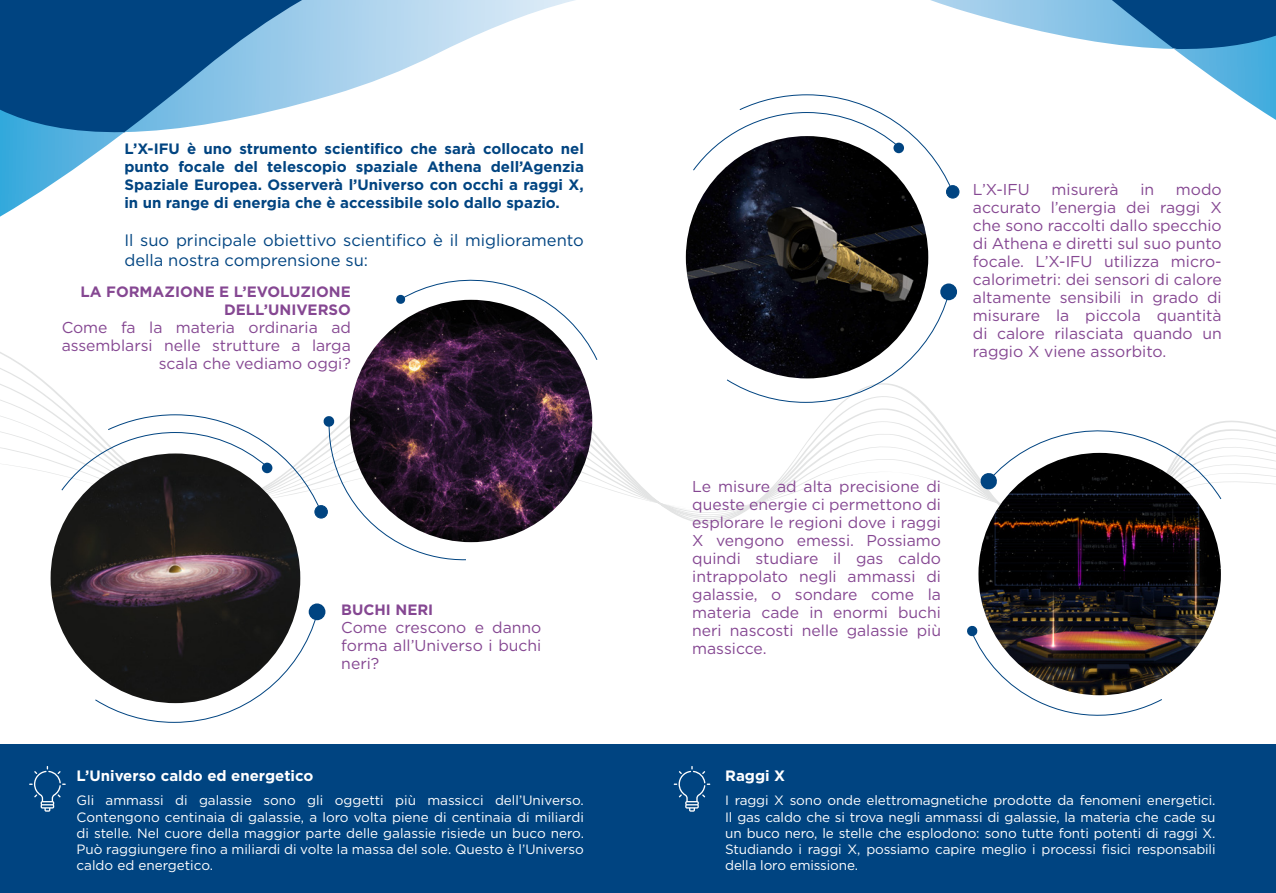
<style>
.page{position:relative;width:1276px;height:893px;background:#fff}
.page>*{position:absolute;margin:0;border:0;box-sizing:border-box;transform-origin:0 0}
.t1{font:16.5px/19.8px "Gotham";color:#004481}
.t2{font:15.75px/18px "Gotham";color:#854792;text-align:justify}
.t3{font:700 15px/18px "Gotham";color:#004481;text-align:justify}
.t4{font:700 15px/18px "Gotham";color:#854792;text-align:right}
.t5{font:700 15px "Gotham";color:#fff}
.t6{font:13.5px/16.2px "Gotham";letter-spacing:-.01em;color:#fff;text-align:justify}
</style>
<div class="page">
<svg style="left:0;top:421px;width:1276px;height:106px"></svg>
<svg style="left:0;top:439px;width:1276px;height:83px"></svg>
<svg style="left:0;top:458px;width:1276px;height:59px"></svg>
<div style="left:0;top:744px;width:1276px;height:149px;background:#004481"></div>
<svg style="left:0;top:0;width:575px;height:217px"></svg>
<img style="left:350px;top:300px;width:242px;height:242px;border-radius:121px">
<img style="left:51px;top:453px;width:249px;height:250px;border-radius:125px">
<img style="left:686px;top:136px;width:242px;height:242px;border-radius:121px">
<img style="left:978px;top:453px;width:243px;height:242px;border-radius:121px">
<svg style="left:95px;top:612px;width:223px;height:111px"></svg>
<div style="left:309px;top:603px;width:16px;height:17px;background:#004481;border-radius:50%"></div>
<div style="left:946px;top:186px;width:13px;height:12px;background:#004481;border-radius:50%"></div>
<div style="left:946px;top:185px;width:13px;height:13px;border:1px solid #004481;border-radius:50%"></div>
<svg style="left:726px;top:292px;width:223px;height:111px"></svg>
<div style="left:940px;top:283px;width:17px;height:17px;background:#004481;border-radius:50%"></div>
<svg style="left:61px;top:414px;width:405px;height:146px"></svg>
<svg style="left:396px;top:279px;width:202px;height:82px"></svg>
<svg style="left:29px;top:766px;width:37px;height:46px"></svg>
<svg style="left:674px;top:766px;width:36px;height:46px"></svg>
<img style="left:967px;top:625px;width:196px;height:91px">
<svg style="left:979px;top:421px;width:243px;height:79px"></svg>
<svg style="left:693px;top:0;width:583px;height:192px"></svg>
<p class="t3" style="left:124px;top:140px;width:461px">L’X-IFU è uno strumento scientifico che sarà collocato nel punto focale del telescopio spaziale Athena dell’Agenzia Spaziale Europea. Osserverà l’Universo con occhi a raggi X, in un range di energia che è accessibile solo dallo spazio.</p>
<p class="t1" style="left:124px;top:230px;width:461px">Il suo principale obiettivo scientifico è il miglioramento della nostra comprensione su:</p>
<p class="t4" style="left:81px;top:282px;width:272px">LA FORMAZIONE E L’EVOLUZIONE<br>DELL’UNIVERSO</p>
<p class="t2" style="left:62px;top:318px;width:291px;text-align:right">Come fa la materia ordinaria ad assemblarsi nelle strutture a larga scala che vediamo oggi?</p>
<p class="t4" style="left:341px;top:600px;width:93px">BUCHI NERI</p>
<p class="t2" style="left:341px;top:618px;width:201px">Come crescono e danno forma all’Universo i buchi neri?</p>
<p class="t5" style="left:77px;top:765px;width:238px">L’Universo caldo ed energetico</p>
<p class="t6" style="left:77px;top:792px;width:509px">Gli ammassi di galassie sono gli oggetti più massicci dell’Universo.<br>Contengono centinaia di galassie, a loro volta piene di centinaia di miliardi di stelle. Nel cuore della maggior parte delle galassie risiede un buco nero.<br>Può raggiungere fino a miliardi di volte la massa del sole. Questo è l’Universo caldo ed energetico.</p>
<p class="t2" style="left:973px;top:181px;width:58px">L’X-IFU</p>
<p class="t2" style="left:1051px;top:181px;width:69px">misurerà</p>
<p class="t2" style="left:1140px;top:181px;width:15px">in</p>
<p class="t2" style="left:973px;top:181px;width:250px;text-indent:203px">modo accurato l’energia dei raggi X che sono raccolti dallo specchio di Athena e diretti sul suo punto focale. L’X-IFU utilizza micro&shy;calorimetri: dei sensori di calore altamente sensibili in grado di misurare la piccola quantità di calore rilasciata quando un raggio X viene assorbito.</p>
<p class="t2" style="left:692px;top:477px;width:250px">Le misure ad alta precisione di queste energie ci permettono di esplorare le regioni dove i raggi X vengono emessi. Possiamo quindi studiare il gas caldo intrappolato negli ammassi di galassie, o sondare come la materia cade in enormi buchi neri nascosti nelle galassie più massicce.</p>
<p class="t5" style="left:725px;top:765px;width:61px">Raggi X</p>
<p class="t6" style="left:725px;top:792px;width:492px">I raggi X sono onde elettromagnetiche prodotte da fenomeni energetici.<br>Il gas caldo che si trova negli ammassi di galassie, la materia che cade su un buco nero, le stelle che esplodono: sono tutte fonti potenti di raggi X.<br>Studiando i raggi X, possiamo capire meglio i processi fisici responsabili della loro emissione.</p>
</div>
